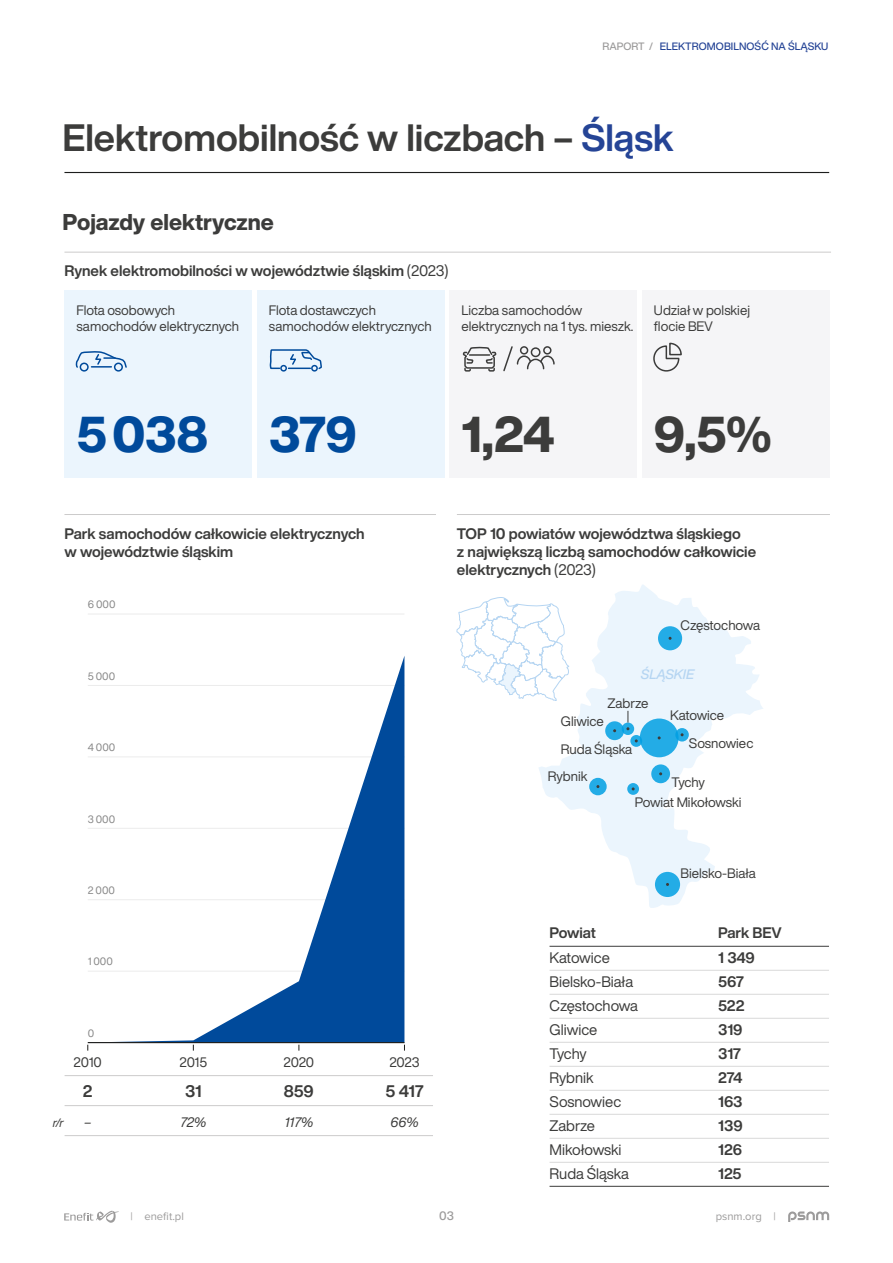
<style>
.page{position:relative;width:893px;height:1263px;background:#fff}
.page>*{position:absolute;margin:0;border:0;box-sizing:border-box;transform-origin:0 0}
.t1{font:800 49.5px "Helvetica Now Display";color:#3c3c3b}
.t2{font:800 49.5px "Helvetica Now Display";letter-spacing:-.01em;color:#004a9b}
.t3{font:700 37.5px "Helvetica Now Display";color:#3c3c3b}
.t4{font:800 22.5px "Helvetica Now Display";color:#3c3c3b}
.t5{font:700 16.5px "Helvetica Now Display";letter-spacing:-.01em;color:#3c3c3b}
.t6{font:700 15px/24px "Helvetica Now Display";color:#3c3c3b}
.t7{font:15px/24px "Helvetica Now Display";color:#3c3c3b}
.t8{font:13.5px/16.2px "Helvetica Now Display";color:#3c3c3b}
.t9{font:italic 13.5px "Helvetica Now Display";letter-spacing:-.005em;color:#3c3c3b}
.t10{font:italic 500 13.5px "Helvetica Now Display";letter-spacing:-.005em;color:#b5d5f2}
.t11{font:italic 12px "Helvetica Now Display";color:#3c3c3b}
.t12{font:500 12px "Helvetica Now Display";color:#9c9b9b}
.t13{font:11.25px "Proxima Nova";color:#9c9b9b}
.t14{font:500 10.5px "Helvetica Now Display";letter-spacing:.01em;color:#254496}
.t15{font:10.5px "Helvetica Now Display";color:#868686}
.s1{color:#9c9b9b}
.s2{color:#254496}
.s3{font-weight:400}
</style>
<div class="page">
<hr style="left:88px;top:614px;width:316px;height:1px;background:#ececec">
<svg style="left:88px;top:657px;width:316px;height:385px"></svg>
<div style="left:64px;top:290px;width:188px;height:187px;background:#ebf5fd"></div>
<div style="left:257px;top:290px;width:187px;height:187px;background:#ebf5fd"></div>
<div style="left:449px;top:290px;width:188px;height:187px;background:#f5f5f7"></div>
<div style="left:642px;top:290px;width:187px;height:187px;background:#f5f5f7"></div>
<hr style="left:64px;top:252px;width:767px;height:1px;background:#cccbcb">
<hr style="left:64px;top:514px;width:372px;height:1px;background:#cccbcb">
<hr style="left:457px;top:514px;width:373px;height:1px;background:#cccbcb">
<hr style="left:550px;top:946px;width:279px;height:1px;background:#3c3c3b">
<hr style="left:550px;top:970px;width:279px;height:1px;background:#d9d9d9">
<hr style="left:550px;top:994px;width:279px;height:1px;background:#d9d9d9">
<hr style="left:550px;top:1018px;width:279px;height:1px;background:#d9d9d9">
<hr style="left:550px;top:1042px;width:279px;height:1px;background:#d9d9d9">
<hr style="left:550px;top:1066px;width:279px;height:1px;background:#d9d9d9">
<hr style="left:550px;top:1090px;width:279px;height:1px;background:#d9d9d9">
<hr style="left:550px;top:1114px;width:279px;height:1px;background:#d9d9d9">
<hr style="left:550px;top:1138px;width:279px;height:1px;background:#d9d9d9">
<hr style="left:550px;top:1162px;width:279px;height:1px;background:#d9d9d9">
<hr style="left:550px;top:1186px;width:279px;height:1px;background:#3c3c3b">
<hr style="left:64px;top:172px;width:765px;height:1px;background:#1d1e1d">
<svg style="left:269px;top:349px;width:53px;height:23px"></svg>
<div style="left:114px;top:363px;width:9px;height:9px;border:2px solid #004a9b;border-radius:50%"></div>
<div style="left:80px;top:363px;width:9px;height:9px;border:2px solid #004a9b;border-radius:50%"></div>
<svg style="left:75px;top:351px;width:52px;height:18px"></svg>
<svg style="left:462px;top:346px;width:93px;height:26px"></svg>
<svg style="left:653px;top:342px;width:29px;height:30px"></svg>
<hr style="left:88px;top:1042px;width:316px;height:1px;background:#1d1d1b">
<hr style="left:65px;top:1075px;width:368px;height:1px;background:#cccbcb">
<hr style="left:65px;top:1105px;width:368px;height:1px;background:#cccbcb">
<hr style="left:65px;top:1135px;width:368px;height:1px;background:#cccbcb">
<svg style="left:539px;top:585px;width:224px;height:323px"></svg>
<div style="left:640px;top:718px;width:39px;height:39px;background:#23ace6;border-radius:50%"></div>
<div style="left:655px;top:872px;width:25px;height:25px;background:#23ace6;border-radius:50%"></div>
<svg style="left:658px;top:626px;width:24px;height:24px"></svg>
<svg style="left:605px;top:721px;width:19px;height:19px"></svg>
<svg style="left:651px;top:764px;width:19px;height:19px"></svg>
<svg style="left:589px;top:778px;width:18px;height:17px"></svg>
<svg style="left:675px;top:728px;width:14px;height:13px"></svg>
<svg style="left:622px;top:722px;width:12px;height:13px"></svg>
<svg style="left:630px;top:735px;width:12px;height:12px"></svg>
<svg style="left:627px;top:783px;width:12px;height:12px"></svg>
<svg style="left:456px;top:597px;width:113px;height:104px"></svg>
<svg style="left:626px;top:711px;width:3px;height:19px"></svg>
<svg style="left:788px;top:1211px;width:41px;height:11px"></svg>
<svg style="left:64px;top:1211px;width:55px;height:12px"></svg>
<p class="t14" style="left:603px;top:40px;width:227px"><span class="s1">RAPORT /</span> ELEKTROMOBILNOŚĆ NA ŚLĄSKU</p>
<h2 class="t3" style="left:63px;top:111px;width:613px">Elektromobilność w liczbach – <span class="s2">Śląsk</span></h2>
<h3 class="t4" style="left:63px;top:206px;width:213px">Pojazdy elektryczne</h3>
<p class="t6" style="left:64px;top:259px;width:386px">Rynek elektromobilności w województwie śląskim <span class="s3">(2023)</span></p>
<p class="t8" style="left:76px;top:302px;width:164px">Flota osobowych samochodów elektrycznych</p>
<p class="t8" style="left:269px;top:302px;width:164px">Flota dostawczych samochodów elektrycznych</p>
<p class="t8" style="left:461px;top:302px;width:174px">Liczba samochodów elektrycznych na 1 tys. mieszk.</p>
<p class="t8" style="left:654px;top:302px;width:98px">Udział w polskiej flocie BEV</p>
<h1 class="t2" style="left:76px;top:400px;width:133px">5038</h1>
<h1 class="t2" style="left:269px;top:400px;width:90px">379</h1>
<h1 class="t1" style="left:461px;top:400px;width:95px">1,24</h1>
<h1 class="t1" style="left:654px;top:400px;width:119px">9,5%</h1>
<p class="t6" style="left:64px;top:524px;width:302px;line-height:18px">Park samochodów całkowicie elektrycznych w województwie śląskim</p>
<p class="t6" style="left:457px;top:524px;width:301px;line-height:18px">TOP 10 powiatów województwa śląskiego<br>z największą liczbą samochodów całkowicie elektrycznych <span class="s3">(2023)</span></p>
<p class="t15" style="left:88px;top:597px;width:29px">6 000</p>
<p class="t15" style="left:88px;top:669px;width:29px">5 000</p>
<p class="t15" style="left:88px;top:740px;width:29px">4 000</p>
<p class="t15" style="left:88px;top:812px;width:29px">3 000</p>
<p class="t15" style="left:88px;top:883px;width:29px">2 000</p>
<p class="t15" style="left:88px;top:954px;width:27px">1 000</p>
<p class="t15" style="left:88px;top:1026px;width:8px">0</p>
<p class="t8" style="left:74px;top:1054px;width:30px">2010</p>
<p class="t8" style="left:179px;top:1054px;width:29px">2015</p>
<p class="t8" style="left:284px;top:1054px;width:32px">2020</p>
<p class="t8" style="left:389px;top:1054px;width:32px">2023</p>
<p class="t5" style="left:83px;top:1079px;width:11px">2</p>
<p class="t5" style="left:185px;top:1079px;width:18px">31</p>
<p class="t5" style="left:284px;top:1079px;width:31px">859</p>
<p class="t5" style="left:385px;top:1079px;width:40px">5 417</p>
<p class="t11" style="left:53px;top:1114px;width:13px">r/r</p>
<p class="t9" style="left:84px;top:1113px;width:9px">–</p>
<p class="t9" style="left:180px;top:1113px;width:27px">72%</p>
<p class="t9" style="left:285px;top:1113px;width:30px">117%</p>
<p class="t9" style="left:390px;top:1113px;width:30px">66%</p>
<p class="t8" style="left:681px;top:617px;width:81px">Częstochowa</p>
<p class="t10" style="left:641px;top:664px;width:55px">ŚLĄSKIE</p>
<p class="t8" style="left:670px;top:707px;width:56px">Katowice</p>
<p class="t8" style="left:607px;top:695px;width:42px">Zabrze</p>
<p class="t8" style="left:561px;top:713px;width:45px">Gliwice</p>
<p class="t8" style="left:689px;top:735px;width:66px">Sosnowiec</p>
<p class="t8" style="left:635px;top:772px;width:108px;line-height:20px;text-align:center">Tychy<br>Powiat Mikołowski</p>
<p class="t8" style="left:561px;top:741px;width:73px">Ruda Śląska</p>
<p class="t8" style="left:548px;top:768px;width:41px">Rybnik</p>
<p class="t8" style="left:681px;top:865px;width:77px">Bielsko-Biała</p>
<p class="t6" style="left:550px;top:920px;width:48px">Powiat</p>
<p class="t6" style="left:718px;top:920px;width:65px">Park BEV</p>
<p class="t7" style="left:550px;top:945px;width:90px">Katowice<br>Bielsko-Biała<br>Częstochowa<br>Gliwice<br>Tychy<br>Rybnik<br>Sosnowiec<br>Zabrze<br>Mikołowski<br>Ruda Śląska</p>
<p class="t6" style="left:718px;top:945px;width:38px">1 349<br>567<br>522<br>319<br>317<br>274<br>163<br>139<br>126<br>125</p>
<p class="t13" style="left:130px;top:1208px;width:55px">| enefit.pl</p>
<p class="t12" style="left:439px;top:1207px;width:16px">03</p>
<p class="t13" style="left:716px;top:1208px;width:62px">psnm.org |</p>
</div>
